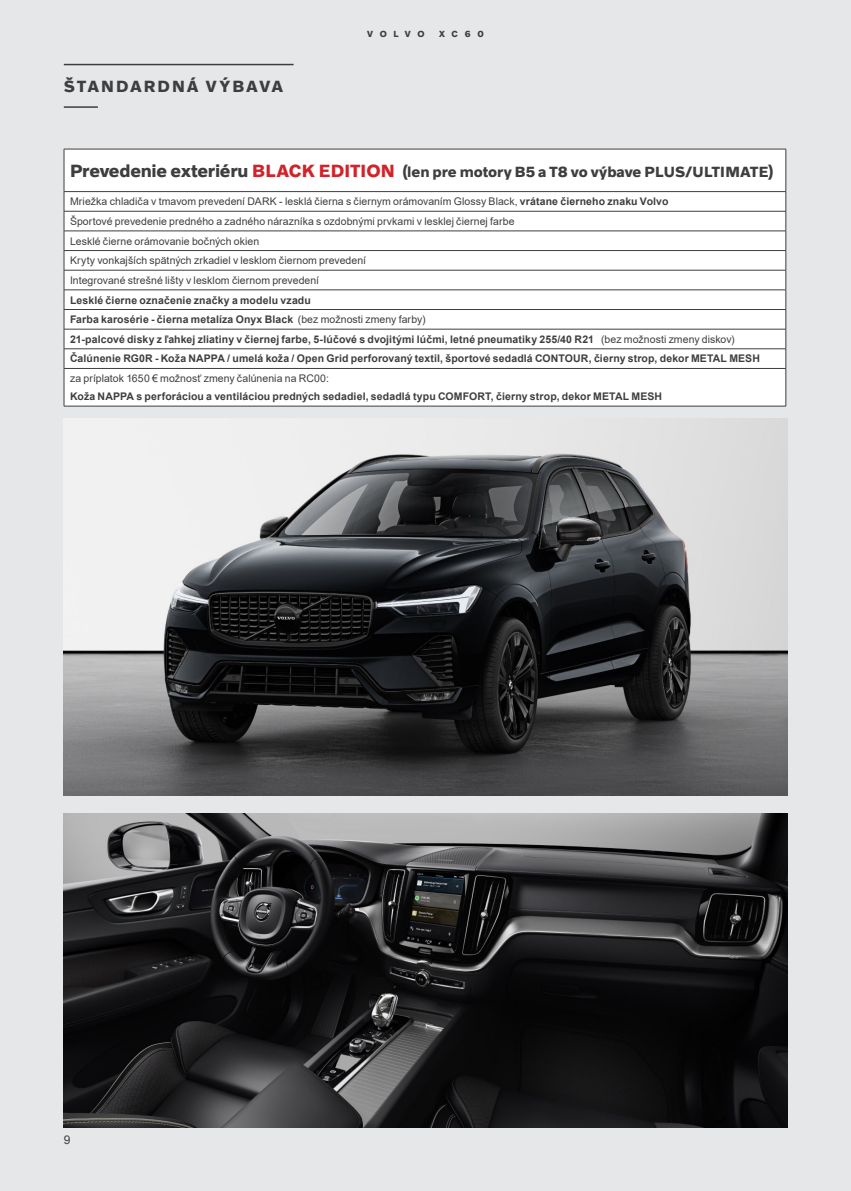
<style>
.page{position:relative;width:851px;height:1191px;background:#fff}
.page>*{position:absolute;margin:0;border:0;box-sizing:border-box;transform-origin:0 0}
.MY16_Chapter_heading{font:700 16.5px "Volvo Novum";letter-spacing:.12em;color:#3e3e3f}
.MY16_Basic{font:700 15px "Volvo Novum";color:#3e3e3f}
.MY16_Basic-2{font:12px "Arial";color:#3e3e3f}
.MY16_Basic-3{font:700 10.5px "Arial";letter-spacing:.01em;color:#3e3e3f}
.MY16_Basic-4{font:10.5px "Arial";letter-spacing:.005em;color:#3e3e3f}
.MY16_Text_Volvo_XC90{font:700 9px "Volvo Novum";letter-spacing:.725em;color:#3e3e3f}
.s1{font-size:18px}
.s2{font-size:18px;color:#d1232a}
.s3{font-weight:700}
.s4{font-weight:400}
</style>
<div class="page">
<div style="left:0;top:0;width:850px;height:1191px;background:#e6e7e9"></div>
<hr style="left:64px;top:64px;width:229px;height:1px;background:#3e3e3f">
<hr style="left:64px;top:106px;width:34px;height:2px;background:#3e3e3f">
<div style="left:65px;top:150px;width:720px;height:256px;background:#fff"></div>
<hr style="left:64px;top:149px;width:721px;height:1px;background:#3e3e3f">
<hr style="left:64px;top:149px;width:1px;height:42px;background:#3e3e3f">
<hr style="left:785px;top:149px;width:1px;height:42px;background:#3e3e3f">
<hr style="left:64px;top:191px;width:721px;height:1px;background:#3e3e3f">
<hr style="left:64px;top:211px;width:721px;height:1px;background:#3e3e3f">
<hr style="left:64px;top:231px;width:721px;height:1px;background:#3e3e3f">
<hr style="left:64px;top:250px;width:721px;height:1px;background:#3e3e3f">
<hr style="left:64px;top:270px;width:721px;height:1px;background:#3e3e3f">
<hr style="left:64px;top:289px;width:721px;height:1px;background:#3e3e3f">
<hr style="left:64px;top:309px;width:721px;height:1px;background:#3e3e3f">
<hr style="left:64px;top:329px;width:721px;height:1px;background:#3e3e3f">
<hr style="left:64px;top:348px;width:721px;height:1px;background:#3e3e3f">
<svg style="left:64px;top:192px;width:1px;height:176px"></svg>
<svg style="left:785px;top:192px;width:1px;height:176px"></svg>
<hr style="left:64px;top:368px;width:721px;height:1px;background:#3e3e3f">
<hr style="left:64px;top:369px;width:1px;height:37px;background:#3e3e3f">
<hr style="left:785px;top:369px;width:1px;height:37px;background:#3e3e3f">
<hr style="left:64px;top:406px;width:721px;height:1px;background:#3e3e3f">
<img style="left:64px;top:418px;width:723px;height:377px">
<img style="left:64px;top:813px;width:722px;height:314px">
<p class="MY16_Chapter_heading" style="left:64px;top:75px;width:221px">ŠTANDARDNÁ VÝBAVA</p>
<p class="MY16_Text_Volvo_XC90" style="left:367px;top:28px;width:59px">VOLVO</p>
<p class="MY16_Text_Volvo_XC90" style="left:439px;top:28px;width:46px">XC60</p>
<p class="MY16_Basic" style="left:70px;top:163px;width:705px"><span class="s1">Prevedenie exteriéru</span> <span class="s2">BLACK EDITION</span> (len pre motory B5 a T8 vo výbave PLUS/ULTIMATE)</p>
<p class="MY16_Basic-4" style="left:70px;top:194px;width:599px">Mriežka chladiča v tmavom prevedení DARK - lesklá čierna s čiernym orámovaním Glossy Black, <span class="s3">vrátane čierneho znaku Volvo</span></p>
<p class="MY16_Basic-4" style="left:70px;top:214px;width:446px">Športové prevedenie predného a zadného nárazníka s ozdobnými prvkami v lesklej čiernej farbe</p>
<p class="MY16_Basic-4" style="left:70px;top:234px;width:191px">Lesklé čierne orámovanie bočných okien</p>
<p class="MY16_Basic-4" style="left:70px;top:253px;width:297px">Kryty vonkajších spätných zrkadiel v lesklom čiernom prevedení</p>
<p class="MY16_Basic-4" style="left:70px;top:273px;width:250px">Integrované strešné lišty v lesklom čiernom prevedení</p>
<p class="MY16_Basic-3" style="left:70px;top:292px;width:242px">Lesklé čierne označenie značky a modelu vzadu</p>
<p class="MY16_Basic-3" style="left:70px;top:312px;width:357px">Farba karosérie - čierna metalíza Onyx Black <span class="s4">(bez možnosti zmeny farby)</span></p>
<p class="MY16_Basic-3" style="left:70px;top:332px;width:666px">21-palcové disky z ľahkej zliatiny v čiernej farbe, 5-lúčové s dvojitými lúčmi, letné pneumatiky 255/40 R21 <span class="s4">(bez možnosti zmeny diskov)</span></p>
<p class="MY16_Basic-3" style="left:70px;top:351px;width:691px">Čalúnenie RG0R - Koža NAPPA / umelá koža / Open Grid perforovaný textil, športové sedadlá CONTOUR, čierny strop, dekor METAL MESH</p>
<p class="MY16_Basic-4" style="left:70px;top:371px;width:260px">za príplatok 1650 € možnosť zmeny čalúnenia na RC00:</p>
<p class="MY16_Basic-3" style="left:70px;top:389px;width:593px">Koža NAPPA s perforáciou a ventiláciou predných sedadiel, sedadlá typu COMFORT, čierny strop, dekor METAL MESH</p>
<p class="MY16_Basic-2" style="left:64px;top:1132px;width:8px">9</p>
</div>
